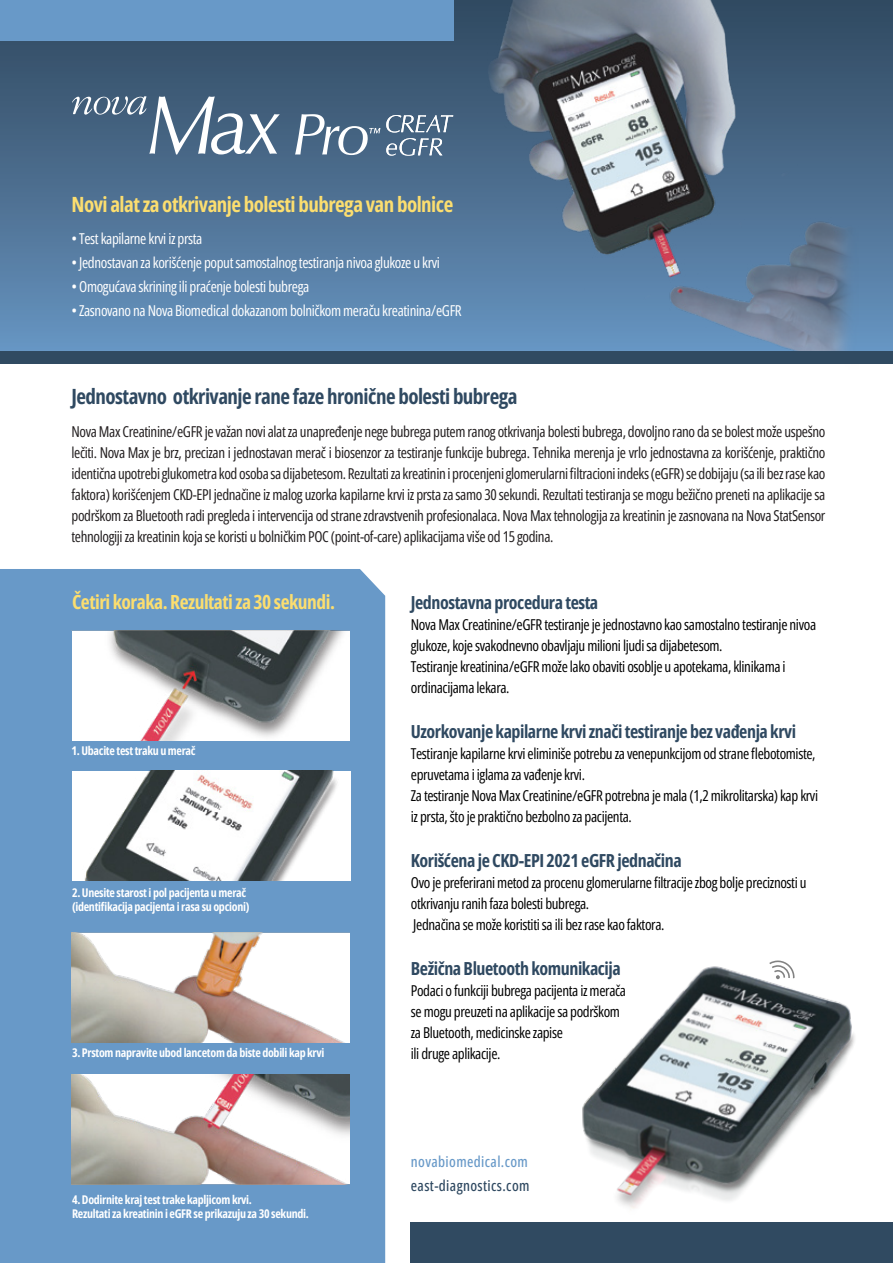
<style>
.page{position:relative;width:893px;height:1263px;background:#fff}
.page>*{position:absolute;margin:0;border:0;box-sizing:border-box;transform-origin:0 0}
.t1{font:700 21px "Open Sans Condensed";letter-spacing:-.025em;color:#2f4961}
.t2{font:700 21px "Open Sans Condensed";letter-spacing:-.025em;color:#fcde6f}
.t3{font:700 19.5px "Open Sans Condensed";letter-spacing:-.025em;color:#fcde6f}
.t4{font:700 18px "Open Sans Condensed";letter-spacing:-.025em;color:#2f4961}
.t5{font:15px/21px "Open Sans Condensed";letter-spacing:-.025em;color:#231f20;text-align:justify}
.t6{font:15px/21px "Open Sans Condensed";letter-spacing:-.025em;color:#010101}
.t7{font:15px "Open Sans Condensed";letter-spacing:-.025em;color:#fff}
.t8{font:500 15px "Open Sans Condensed";letter-spacing:.025em;color:#2f4961}
.t9{font:500 15px "Open Sans Condensed";letter-spacing:.025em;color:#6899c8}
.t10{font:700 12px/14.4px "Open Sans Condensed";letter-spacing:-.025em;color:#fff}
</style>
<div class="page">
<div style="left:0;top:0;width:893px;height:351px;background:linear-gradient(to bottom,#31485f,#6693bf)"></div>
<div style="left:0;top:569px;width:385px;height:694px;background:#6899c8"></div>
<div style="left:0;top:0;width:454px;height:40px;background:#6899c8"></div>
<div style="left:411px;top:1223px;width:482px;height:40px;background:#304a61"></div>
<svg style="left:72px;top:631px;width:277px;height:110px"></svg>
<img style="left:72px;top:770px;width:278px;height:110px">
<svg style="left:71px;top:933px;width:279px;height:110px"></svg>
<svg style="left:71px;top:1074px;width:279px;height:110px"></svg>
<img style="left:578px;top:966px;width:287px;height:257px">
<svg style="left:767px;top:960px;width:28px;height:20px"></svg>
<svg style="left:72px;top:96px;width:208px;height:58px"></svg>
<svg style="left:295px;top:114px;width:85px;height:41px"></svg>
<svg style="left:386px;top:115px;width:67px;height:17px"></svg>
<svg style="left:386px;top:138px;width:56px;height:18px"></svg>
<img style="left:487px;top:0;width:371px;height:364px">
<div style="left:0;top:351px;width:893px;height:12px;background:#304a61"></div>
<h1 class="t2" style="left:72px;top:190px;width:383px">Novi alat za otkrivanje bolesti bubrega van bolnice</h1>
<p class="t7" style="left:72px;top:228px;width:132px">• Test kapilarne krvi iz prsta</p>
<p class="t7" style="left:72px;top:252px;width:370px">• Jednostavan za korišćenje poput samostalnog testiranja nivoa glukoze u krvi</p>
<p class="t7" style="left:72px;top:276px;width:239px">• Omogućava skrining ili praćenje bolesti bubrega</p>
<p class="t7" style="left:72px;top:300px;width:392px">• Zasnovano na Nova Biomedical dokazanom bolničkom meraču kreatinina/eGFR</p>
<h1 class="t1" style="left:72px;top:382px;width:448px">Jednostavno otkrivanje rane faze hronične bolesti bubrega</h1>
<p class="t5" style="left:72px;top:420px;width:755px">Nova Max Creatinine/eGFR je važan novi alat za unapređenje nege bubrega putem ranog otkrivanja bolesti bubrega, dovoljno rano da se bolest može uspešno lečiti. Nova Max je brz, precizan i jednostavan merač i biosenzor za testiranje funkcije bubrega. Tehnika merenja je vrlo jednostavna za korišćenje, praktično identična upotrebi glukometra kod osoba sa dijabetesom. Rezultati za kreatinin i procenjeni glomerularni filtracioni indeks (eGFR) se dobijaju (sa ili bez rase kao faktora) korišćenjem CKD-EPI jednačine iz malog uzorka kapilarne krvi iz prsta za samo 30 sekundi. Rezultati testiranja se mogu bežično preneti na aplikacije sa podrškom za Bluetooth radi pregleda i intervencija od strane zdravstvenih profesionalaca. Nova Max tehnologija za kreatinin je zasnovana na Nova StatSensor tehnologiji za kreatinin koja se koristi u bolničkim POC (point-of-care) aplikacijama više od 15 godina.</p>
<h2 class="t3" style="left:72px;top:589px;width:264px">Četiri koraka. Rezultati za 30 sekundi.</h2>
<p class="t10" style="left:72px;top:743px;width:126px">1. Ubacite test traku u merač</p>
<p class="t10" style="left:72px;top:885px;width:179px">2. Unesite starost i pol pacijenta u merač (identifikacija pacijenta i rasa su opcioni)</p>
<p class="t10" style="left:72px;top:1045px;width:254px">3. Prstom napravite ubod lancetom da biste dobili kap krvi</p>
<p class="t10" style="left:72px;top:1192px;width:238px">4. Dodirnite kraj test trake kapljicom krvi.<br>Rezultati za kreatinin i eGFR se prikazuju za 30 sekundi.</p>
<p class="t4" style="left:411px;top:590px;width:189px">Jednostavna procedura testa</p>
<p class="t6" style="left:411px;top:613px;width:407px">Nova Max Creatinine/eGFR testiranje je jednostavno kao samostalno testiranje nivoa glukoze, koje svakodnevno obavljaju milioni ljudi sa dijabetesom.<br>Testiranje kreatinina/eGFR može lako obaviti osoblje u apotekama, klinikama i ordinacijama lekara.</p>
<p class="t4" style="left:411px;top:719px;width:387px">Uzorkovanje kapilarne krvi znači testiranje bez vađenja krvi</p>
<p class="t6" style="left:411px;top:742px;width:409px">Testiranje kapilarne krvi eliminiše potrebu za venepunkcijom od strane flebotomiste, epruvetama i iglama za vađenje krvi.<br>Za testiranje Nova Max Creatinine/eGFR potrebna je mala (1,2 mikrolitarska) kap krvi iz prsta, što je praktično bezbolno za pacijenta.</p>
<p class="t4" style="left:411px;top:848px;width:272px">Korišćena je CKD-EPI 2021 eGFR jednačina</p>
<p class="t6" style="left:411px;top:871px;width:397px">Ovo je preferirani metod za procenu glomerularne filtracije zbog bolje preciznosti u otkrivanju ranih faza bolesti bubrega.<br>Jednačina se može koristiti sa ili bez rase kao faktora.</p>
<p class="t4" style="left:411px;top:956px;width:211px">Bežična Bluetooth komunikacija</p>
<p class="t6" style="left:411px;top:979px;width:217px">Podaci o funkciji bubrega pacijenta iz merača se mogu preuzeti na aplikacije sa podrškom za Bluetooth, medicinske zapise<br>ili druge aplikacije.</p>
<p class="t9" style="left:411px;top:1151px;width:119px">novabiomedical.com</p>
<p class="t8" style="left:411px;top:1175px;width:120px">east-diagnostics.com</p>
</div>
